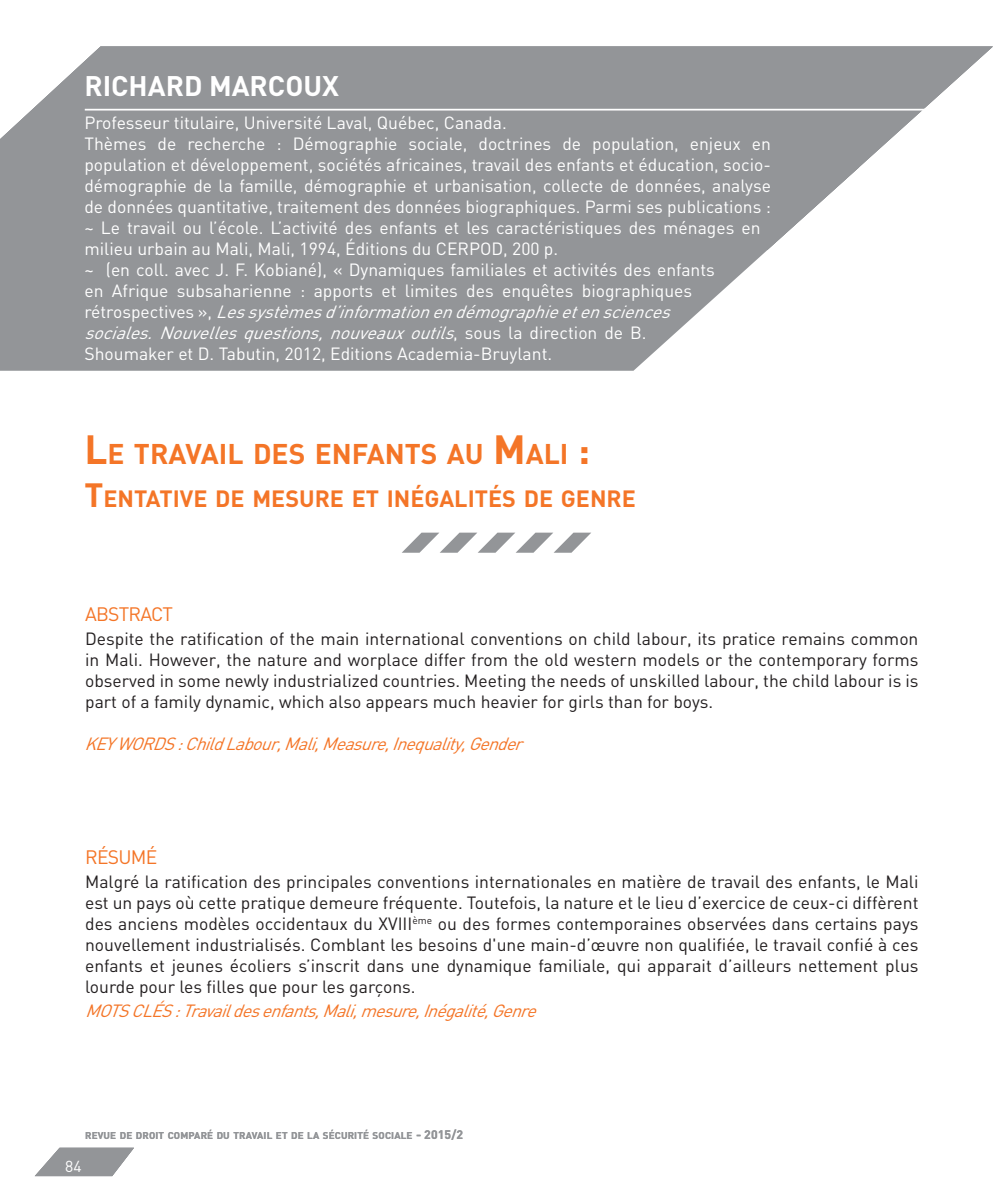
<style>
.page{position:relative;width:993px;height:1191px;background:#fff}
.page>*{position:absolute;margin:0;border:0;box-sizing:border-box;transform-origin:0 0}
.t1{font:700 28.18px "DIN";color:#f47527}
.t2{font:700 28px "DIN";color:#fff}
.t3{font:700 23.28px "DIN";color:#f47527}
.t4{font:19.25px "DIN";color:#f47527}
.t5{font:17.5px/21px "DIN";color:#fff}
.t6{font:17.5px/21px "DIN";color:#231f20;text-align:justify}
.t7{font:italic 17.5px "DIN";color:#f47527}
.t8{font:15.75px "DIN";color:#fff}
.t9{font:700 9.8px "DIN";letter-spacing:.015em;color:#939598}
.s1{font-style:italic}
.s2{font-size:40.25px}
.s3{font-size:33.25px}
.s4{font-size:12.25px}
</style>
<div class="page">
<div style="left:0;top:250px;width:659px;height:121px;background:#939598"></div>
<svg style="left:35px;top:1147px;width:99px;height:29px"></svg>
<svg style="left:0;top:46px;width:992px;height:204px;background:#9d9fa2"></svg>
<hr style="left:85px;top:109px;width:843px;height:1px;background:#fff">
<svg style="left:402px;top:532px;width:189px;height:21px"></svg>
<svg style="left:659px;top:159px;width:277px;height:189px"></svg>
<p class="t2" style="left:84px;top:68px;width:36px">RICHARD</p>
<p class="t2" style="left:209px;top:68px;width:20px">MARCOUX</p>
<p class="t2" style="left:84px;top:68px;width:17px">NORI</p>
<p class="t2" style="left:149px;top:68px;width:86px">YUKI INOUE</p>
<p class="t5" style="left:169px;top:113px;width:407px">, Dean of Graduate School of Law, University of Kobe</p>
<p class="t5" style="left:150px;top:134px;width:621px">de recherche :modicto fficimint apit descimin ni comnis ipsus, venti ducimaio.</p>
<p class="t5" style="left:84px;top:155px;width:188px">Parmi ses publications :</p>
<p class="t5" style="left:84px;top:176px;width:11px">~</p>
<p class="t5" style="left:84px;top:197px;width:11px">~</p>
<p class="t5" style="left:84px;top:112px;width:688px">Professeur titulaire, Université Laval, Québec, Canada.<br>Thèmes de recherche : Démographie sociale, doctrines de population, enjeux en population et développement, sociétés africaines, travail des enfants et éducation, socio&shy;démographie de la famille, démographie et urbanisation, collecte de données, analyse de données quantitative, traitement des données biographiques. Parmi ses publications : ~ Le travail ou l’école. L’activité des enfants et les caractéristiques des ménages en milieu urbain au Mali, Mali, 1994, Éditions du CERPOD, 200 p.<br>~ (en coll. avec J. F. Kobiané), « Dynamiques familiales et activités des enfants<br>en Afrique subsaharienne : apports et limites des enquêtes biographiques<br>r é t r o s p e c t i v e s » , <span class="s1">Lessystèmesd’informationendémographieetensciences sociales.Nouvellesquestions,nouveauxoutils</span>, s o u s l a d i r e c t i o n d e B .<br>Shoumaker et D. Tabutin, 2012, Editions Academia-Bruylant.</p>
<p class="t1" style="left:84px;top:435px;width:507px"><span class="s2">L</span>E TRAVAIL DES ENFANTS AU <span class="s2">M</span>ALI <span class="s2">:</span></p>
<p class="t3" style="left:84px;top:484px;width:553px"><span class="s3">T</span>ENTATIVE DE MESURE ET INÉGALITÉS DE GENRE</p>
<p class="t4" style="left:85px;top:601px;width:12px">abstract</p>
<p class="t6" style="left:85px;top:627px;width:834px">Despite the ratification of the main international conventions on child labour, its pratice remains common in Mali. However, the nature and worplace differ from the old western models or the contemporary forms observed in some newly industrialized countries. Meeting the needs of unskilled labour, the child labour is is part of a family dynamic, which also appears much heavier for girls than for boys.</p>
<p class="t7" style="left:84px;top:732px;width:59px">key words</p>
<p class="t7" style="left:177px;top:732px;width:354px">:ChildLabour,Mali,Measure,Inequality,Gender</p>
<p class="t4" style="left:85px;top:844px;width:13px">résumé</p>
<p class="t6" style="left:85px;top:870px;width:834px">Malgré la ratification des principales conventions internationales en matière de travail des enfants, le Mali est un pays où cette pratique demeure fréquente. Toutefois, la nature et le lieu d’exercice de ceux-ci diffèrent des anciens modèles occidentaux du XVIII<sup>ème</sup> ou des formes contemporaines observées dans certains pays nouvellement industrialisés. Comblant les besoins d'une main-d’œuvre non qualifiée, le travail confié à ces enfants et jeunes écoliers s’inscrit dans une dynamique familiale, qui apparait d’ailleurs nettement plus lourde pour les filles que pour les garçons.</p>
<p class="t7" style="left:85px;top:1000px;width:13px">mots</p>
<p class="t7" style="left:131px;top:1000px;width:10px">clés</p>
<p class="t7" style="left:174px;top:1000px;width:370px">:Travaildesenfants,Mali,mesure,Inégalité,Genre</p>
<p class="t9" style="left:85px;top:1129px;width:379px">REVUE DE DROIT COMPARÉ DU TRAVAIL ET DE LA SÉCURITÉ SOCIALE <span class="s4">- 2015/2</span></p>
<p class="t8" style="left:65px;top:1156px;width:18px">84</p>
</div>
